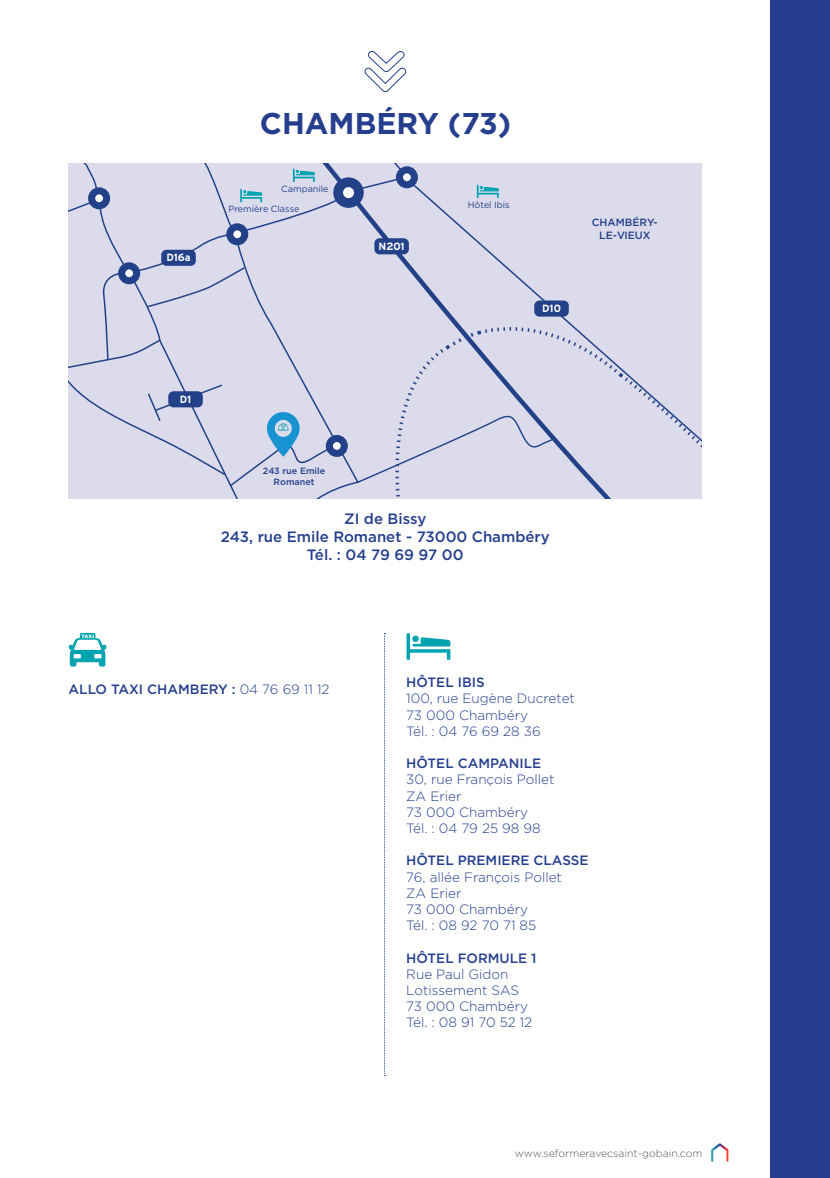
<style>
.page{position:relative;width:830px;height:1178px;background:#fff}
.page>*{position:absolute;margin:0;border:0;box-sizing:border-box;transform-origin:0 0}
.t1{font:700 30px "Gotham";color:#253f8e}
.t2{font:500 15px/18px "Gotham";color:#253f8e;text-align:center}
.t3{font:300 13.5px/16.2px "Gotham";color:#253f8e}
.t4{font:500 13.5px "Gotham";color:#253f8e}
.t5{font:300 10.5px "Gotham";color:#57585a}
.t6{font:500 10.5px/12.6px "Gotham";color:#24408a;text-align:center}
.t7{font:700 10.5px "Interstate";color:#fff}
.t8{font:9px/19.6px "Gotham";color:#24408a}
.t9{font:500 9px/10.8px "Gotham";color:#24408a;text-align:center}
.s1{font-weight:300}
</style>
<div class="page">
<div style="left:770px;top:0;width:59px;height:1178px;background:#253f8e"></div>
<div style="left:128px;top:308px;width:228px;height:191px;background:#dbdbeb"></div>
<div style="left:228px;top:163px;width:473px;height:325px;background:#dbdbeb"></div>
<div style="left:329px;top:438px;width:15px;height:15px;background:#fff;border-radius:50%"></div>
<div style="left:326px;top:435px;width:21px;height:22px;border:7px solid #234189;border-radius:50%"></div>
<div style="left:374px;top:238px;width:34px;height:16px;background:#234189;border-radius:5px"></div>
<div style="left:534px;top:300px;width:34px;height:17px;background:#234189;border-radius:5px"></div>
<div style="left:356px;top:324px;width:345px;height:175px;background:#dbdbeb"></div>
<div style="left:396px;top:328px;width:305px;height:171px;background:#dbdbeb"></div>
<svg style="left:293px;top:169px;width:21px;height:13px"></svg>
<svg style="left:476px;top:185px;width:22px;height:13px"></svg>
<svg style="left:68px;top:308px;width:158px;height:168px;background:#d1d2e5"></svg>
<svg style="left:68px;top:163px;width:194px;height:145px;background:#cbcee2"></svg>
<svg style="left:267px;top:412px;width:32px;height:44px"></svg>
<svg style="left:711px;top:1143px;width:17px;height:18px"></svg>
<svg style="left:364px;top:51px;width:43px;height:42px"></svg>
<svg style="left:406px;top:633px;width:44px;height:27px"></svg>
<svg style="left:69px;top:633px;width:37px;height:33px"></svg>
<svg style="left:384px;top:633px;width:1px;height:443px"></svg>
<h1 class="t1" style="left:260px;top:103px;width:253px">CHAMBÉRY (73)</h1>
<p class="t7" style="left:166px;top:251px;width:26px">D16a</p>
<p class="t8" style="left:228px;top:179px;width:102px;text-indent:53px">Campanile<br>Première Classe</p>
<p class="t7" style="left:378px;top:240px;width:28px">N201</p>
<p class="t8" style="left:467px;top:195px;width:43px">Hôtel Ibis</p>
<p class="t7" style="left:542px;top:302px;width:20px">D10</p>
<p class="t6" style="left:591px;top:216px;width:68px">CHAMBÉRY-<br>LE-VIEUX</p>
<p class="t7" style="left:180px;top:393px;width:13px">D1</p>
<p class="t9" style="left:263px;top:465px;width:64px">243 rue Emile<br>Romanet</p>
<p class="t2" style="left:221px;top:509px;width:330px">ZI de Bissy<br>243, rue Emile Romanet - 73000 Chambéry<br>Tél. : 04 79 69 97 00</p>
<p class="t4" style="left:69px;top:680px;width:262px">ALLO TAXI CHAMBERY : <span class="s1">04 76 69 11 12</span></p>
<p class="t4" style="left:406px;top:673px;width:80px">HÔTEL IBIS</p>
<p class="t3" style="left:406px;top:690px;width:170px">100, rue Eugène Ducretet<br>73 000 Chambéry<br>Tél. : 04 76 69 28 36</p>
<p class="t4" style="left:406px;top:754px;width:136px">HÔTEL CAMPANILE</p>
<p class="t3" style="left:406px;top:771px;width:150px">30, rue François Pollet<br>ZA Erier<br>73 000 Chambéry<br>Tél. : 04 79 25 98 98</p>
<p class="t4" style="left:406px;top:852px;width:184px">HÔTEL PREMIERE CLASSE</p>
<p class="t3" style="left:406px;top:868px;width:157px">76, allée François Pollet<br>ZA Erier<br>73 000 Chambéry<br>Tél. : 08 92 70 71 85</p>
<p class="t4" style="left:406px;top:949px;width:132px">HÔTEL FORMULE 1</p>
<p class="t3" style="left:406px;top:965px;width:127px">Rue Paul Gidon<br>Lotissement SAS<br>73 000 Chambéry<br>Tél. : 08 91 70 52 12</p>
<p class="t5" style="left:514px;top:1146px;width:189px">www.seformeravecsaint-gobain.com</p>
</div>
